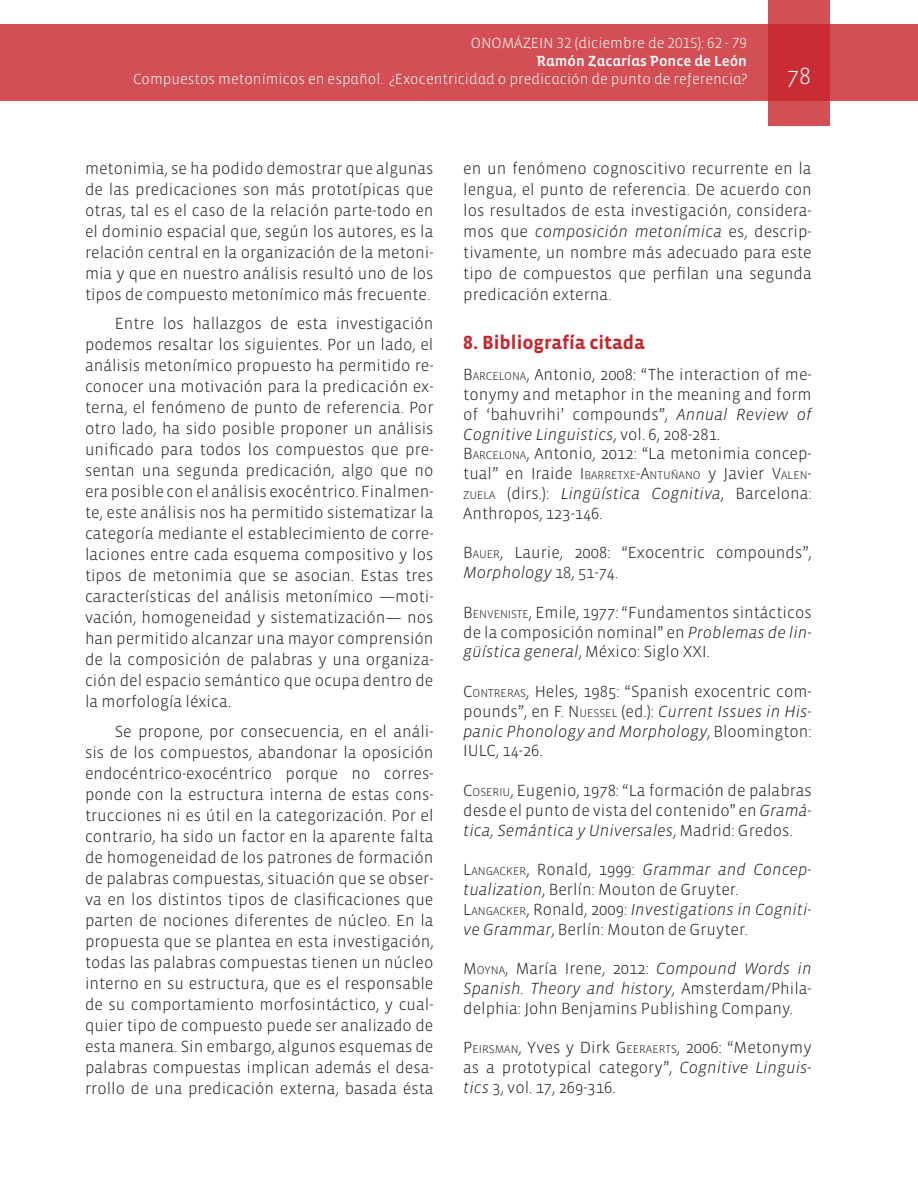
<style>
.page{position:relative;width:918px;height:1188px;background:#fff}
.page>*{position:absolute;margin:0;border:0;box-sizing:border-box;transform-origin:0 0}
.t1{font:300 24px "Vista Sans";color:#fff}
.Títulos{font:700 19.5px "Vista Sans";color:#c8242b}
.Textos{font:300 16.5px/21px "Vista Sans";color:#231f20;text-align:justify}
.t2{font:300 15px "Vista Sans Alt";color:#fff}
.t3{font:15px "Vista Sans Alt Med";color:#fff}
.s1{font-style:italic}
.s2{font-style:inherit}
.s3{font-size:11.55px}
</style>
<div class="page">
<div style="left:0;top:25px;width:918px;height:76px;background:#d34f55"></div>
<svg style="left:768px;top:0;width:62px;height:126px;background:#cd3940"></svg>
<p class="t2" style="left:471px;top:36px;width:278px">ONOMÁZEIN 32 (diciembre de 2015): 62 - 79</p>
<p class="t3" style="left:536px;top:54px;width:212px">Ramón Zacarías Ponce de León</p>
<p class="t2" style="left:133px;top:72px;width:616px">Compuestos metonímicos en español. ¿Exocentricidad o predicación de punto de referencia?</p>
<h1 class="t1" style="left:787px;top:64px;width:25px">78</h1>
<p class="Textos" style="left:85px;top:158px;width:350px">metonimia, se ha podido demostrar que algunas de las predicaciones son más prototípicas que otras, tal es el caso de la relación parte-todo en el dominio espacial que, según los autores, es la relación central en la organización de la metoni&shy;mia y que en nuestro análisis resultó uno de los tipos de compuesto metonímico más frecuente.</p>
<p class="Textos" style="left:85px;top:314px;width:350px;text-indent:30px">Entre los hallazgos de esta investigación podemos resaltar los siguientes. Por un lado, el análisis metonímico propuesto ha permitido re&shy;conocer una motivación para la predicación ex&shy;terna, el fenómeno de punto de referencia. Por otro lado, ha sido posible proponer un análisis unificado para todos los compuestos que pre&shy;sentan una segunda predicación, algo que no era posible con el análisis exocéntrico. Finalmen&shy;te, este análisis nos ha permitido sistematizar la categoría mediante el establecimiento de corre&shy;laciones entre cada esquema compositivo y los tipos de metonimia que se asocian. Estas tres características del análisis metonímico —moti&shy;vación, homogeneidad y sistematización— nos han permitido alcanzar una mayor comprensión de la composición de palabras y una organiza&shy;ción del espacio semántico que ocupa dentro de la morfología léxica.</p>
<p class="Textos" style="left:85px;top:721px;width:350px;text-indent:30px">Se propone, por consecuencia, en el análi&shy;sis de los compuestos, abandonar la oposición endocéntrico-exocéntrico porque no corres&shy;ponde con la estructura interna de estas cons&shy;trucciones ni es útil en la categorización. Por el contrario, ha sido un factor en la aparente falta de homogeneidad de los patrones de formación de palabras compuestas, situación que se obser&shy;va en los distintos tipos de clasificaciones que parten de nociones diferentes de núcleo. En la propuesta que se plantea en esta investigación, todas las palabras compuestas tienen un núcleo interno en su estructura, que es el responsable de su comportamiento morfosintáctico, y cual&shy;quier tipo de compuesto puede ser analizado de esta manera. Sin embargo, algunos esquemas de palabras compuestas implican además el desa&shy;rrollo de una predicación externa, basada ésta</p>
<p class="Textos" style="left:463px;top:158px;width:350px">en un fenómeno cognoscitivo recurrente en la lengua, el punto de referencia. De acuerdo con los resultados de esta investigación, considera&shy;mos que <span class="s1">composición metonímica</span> es, descrip&shy;tivamente, un nombre más adecuado para este tipo de compuestos que perfilan una segunda predicación externa.</p>
<p class="Títulos" style="left:463px;top:333px;width:183px">8. Bibliografía citada</p>
<p class="Textos" style="left:463px;top:365px;width:350px;line-height:19.8px"><span class="s2">B</span><span class="s3">ARCELONA</span>, Antonio, 2008: “The interaction of me&shy;tonymy and metaphor in the meaning and form of ‘bahuvrihi’ compounds”, <span class="s1">Annual Review of Cognitive Linguistics</span>, vol. 6, 208-281.</p>
<p class="Textos" style="left:463px;top:444px;width:350px;line-height:19.8px"><span class="s2">B</span><span class="s3">ARCELONA</span>, Antonio, 2012: “La metonimia concep&shy;tual” en Iraide <span class="s2">I</span><span class="s3">BARRETXE</span><span class="s2">-A</span><span class="s3">NTUÑANO</span> y Javier <span class="s2">V</span><span class="s3">ALEN</span><span class="s2">-</span><span class="s3">ZUELA</span> (dirs.): <span class="s1">Lingüística Cognitiva</span>, Barcelona:<br>Anthropos, 123-146.</p>
<p class="Textos" style="left:463px;top:543px;width:350px;line-height:19.8px"><span class="s2">B</span><span class="s3">AUER</span>, Laurie, 2008: “Exocentric compounds”,<br><span class="s1">Morphology</span> 18, 51-74.</p>
<p class="Textos" style="left:463px;top:603px;width:350px;line-height:19.8px"><span class="s2">B</span><span class="s3">ENVENI STE</span>, Emile, 1977: “Fundamentos sintácticos de la composición nominal” en <span class="s1">Problemas de lin&shy;güística general</span>, México: Siglo XXI.</p>
<p class="Textos" style="left:463px;top:682px;width:350px;line-height:19.8px"><span class="s2">C</span><span class="s3">ONTRERAS</span>, Heles, 1985: “Spanish exocentric com&shy;pounds”, en F. <span class="s2">N</span> <span class="s3">UESSEL</span> (ed.): <span class="s1">Current Issues in His&shy;panic Phonology and Morphology</span>, Bloomington:<br>IULC, 14-26.</p>
<p class="Textos" style="left:463px;top:781px;width:350px;line-height:19.8px"><span class="s2">C</span><span class="s3">OSERI U</span>, Eugenio, 1978: “La formación de palabras desde el punto de vista del contenido” en <span class="s1">Gramá&shy;tica, Semántica y Universales</span>, Madrid: Gredos.</p>
<p class="Textos" style="left:463px;top:860px;width:350px;line-height:19.8px"><span class="s2">L</span><span class="s3">ANGACKER</span>, Ronald, 1999: <span class="s1">Grammar and Concep&shy;tualization</span>, Berlín: Mouton de Gruyter.</p>
<p class="Textos" style="left:463px;top:900px;width:350px;line-height:19.8px"><span class="s2">L</span><span class="s3">ANGACKER</span>, Ronald, 2009: <span class="s1">Investigations in Cogniti&shy;ve Grammar</span>, Berlín: Mouton de Gruyter.</p>
<p class="Textos" style="left:463px;top:959px;width:350px;line-height:19.8px"><span class="s2">M</span><span class="s3">OYNA</span>, María Irene, 2012: <span class="s1">Compound Words in Spanish. Theory and history</span>, Amsterdam/Phila&shy;delphia: John Benjamins Publishing Company.</p>
<p class="Textos" style="left:463px;top:1038px;width:350px;line-height:19.8px"><span class="s2">P</span><span class="s3">EI RSMAN</span>, Yves y Dirk <span class="s2">G</span> <span class="s3">EERAERTS</span>, 2006: “Metonymy as a prototypical category”, <span class="s1">Cognitive Linguis&shy;tics</span> 3, vol. 17, 269-316.</p>
</div>
